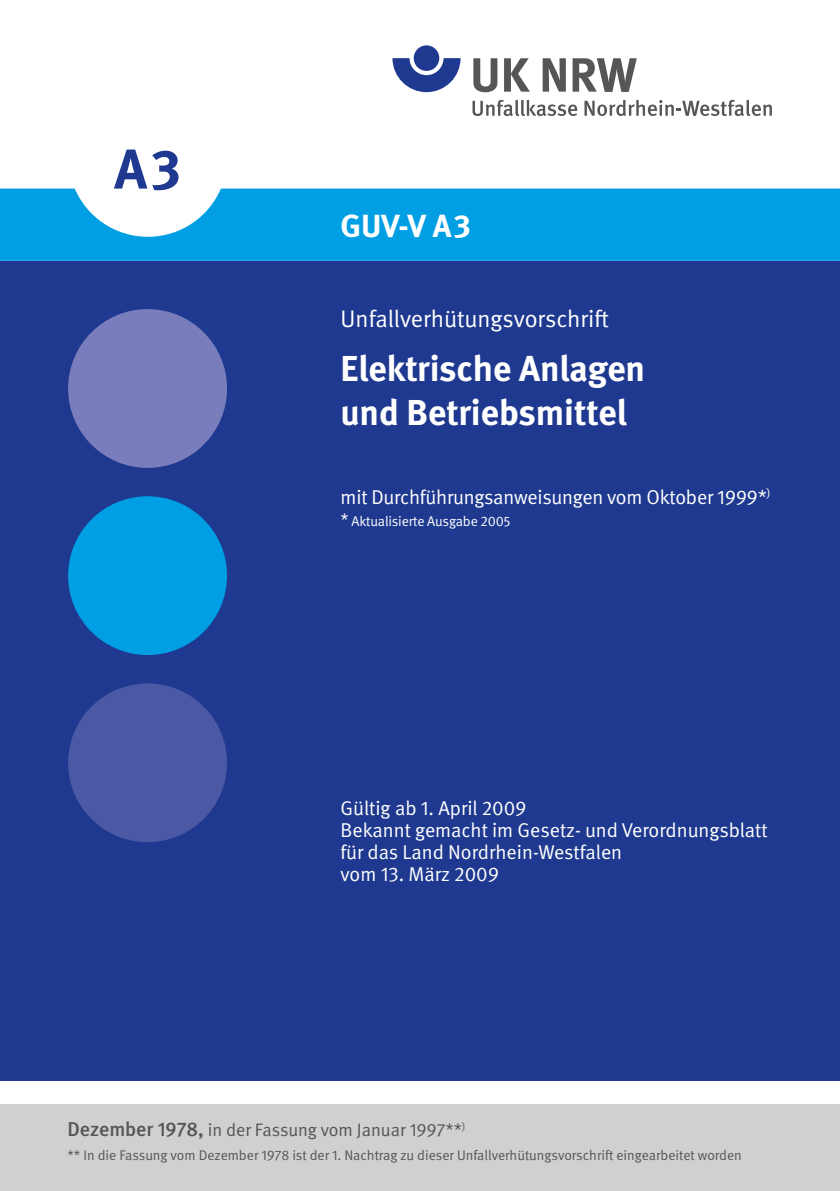
<style>
.page{position:relative;width:840px;height:1191px;background:#fff}
.page>*{position:absolute;margin:0;border:0;box-sizing:border-box;transform-origin:0 0}
.t1{font:700 56px "DGUV Meta";color:#1e398f}
.t2{font:700 36px/44px "DGUV Meta";color:#fff}
.t3{font:700 32px "DGUV Meta";color:#fff}
.t4{font:24px "DGUV Meta";color:#fff}
.t5{font:20px/22px "DGUV Meta";letter-spacing:-.005em;color:#fff}
.t6{font:18px "DGUV Meta";color:#565656}
.t7{font:14px "DGUV Meta";color:#565656}
.t8{font:14px "DGUV Meta";letter-spacing:-.01em;color:#fff}
.s1{font-size:18px}
.s2{font-weight:500;font-size:20px}
</style>
<div class="page">
<div style="left:0;top:261px;width:839px;height:819px;background:#1e398f"></div>
<div style="left:0;top:1104px;width:839px;height:87px;background:#cfd0d0"></div>
<svg style="left:0;top:189px;width:839px;height:72px;fill:#009ee3"></svg>
<div style="left:68px;top:309px;width:159px;height:159px;background:#797dbb;border-radius:50%"></div>
<div style="left:68px;top:496px;width:159px;height:159px;background:#009ee3;border-radius:50%"></div>
<div style="left:68px;top:683px;width:159px;height:159px;background:#4b58a4;border-radius:50%"></div>
<svg style="left:473px;top:58px;width:24px;height:34px"></svg>
<svg style="left:504px;top:58px;width:25px;height:34px"></svg>
<svg style="left:542px;top:58px;width:23px;height:34px"></svg>
<svg style="left:572px;top:58px;width:64px;height:34px"></svg>
<svg style="left:472px;top:100px;width:105px;height:16px"></svg>
<svg style="left:584px;top:100px;width:187px;height:16px"></svg>
<svg style="left:392px;top:58px;width:68px;height:34px"></svg>
<div style="left:413px;top:45px;width:26px;height:26px;background:#1e398f;border-radius:50%"></div>
<h1 class="t1" style="left:114px;top:136px;width:68px">A3</h1>
<h3 class="t3" style="left:340px;top:207px;width:132px">GUV-V A3</h3>
<p class="t4" style="left:340px;top:305px;width:270px">Unfallverhütungsvorschrift</p>
<h2 class="t2" style="left:340px;top:348px;width:306px">Elektrische Anlagen und Betriebsmittel</h2>
<p class="t5" style="left:340px;top:486px;width:431px">mit Durchführungsanweisungen vom Oktober 1999*<sup>)</sup></p>
<p class="t8" style="left:340px;top:513px;width:171px"><span class="s1">*</span> Aktualisierte Ausgabe 2005</p>
<p class="t5" style="left:340px;top:798px;width:428px">Gültig ab 1. April 2009<br>Bekannt gemacht im Gesetz- und Verordnungsblatt für das Land Nordrhein-Westfalen<br>vom 13. März 2009</p>
<p class="t6" style="left:67px;top:1119px;width:399px"><span class="s2">Dezember 1978,</span> in der Fassung vom Januar 1997**<sup>)</sup></p>
<p class="t7" style="left:67px;top:1147px;width:675px">** In die Fassung vom Dezember 1978 ist der 1. Nachtrag zu dieser Unfallverhütungsvorschrift eingearbeitet worden</p>
</div>
